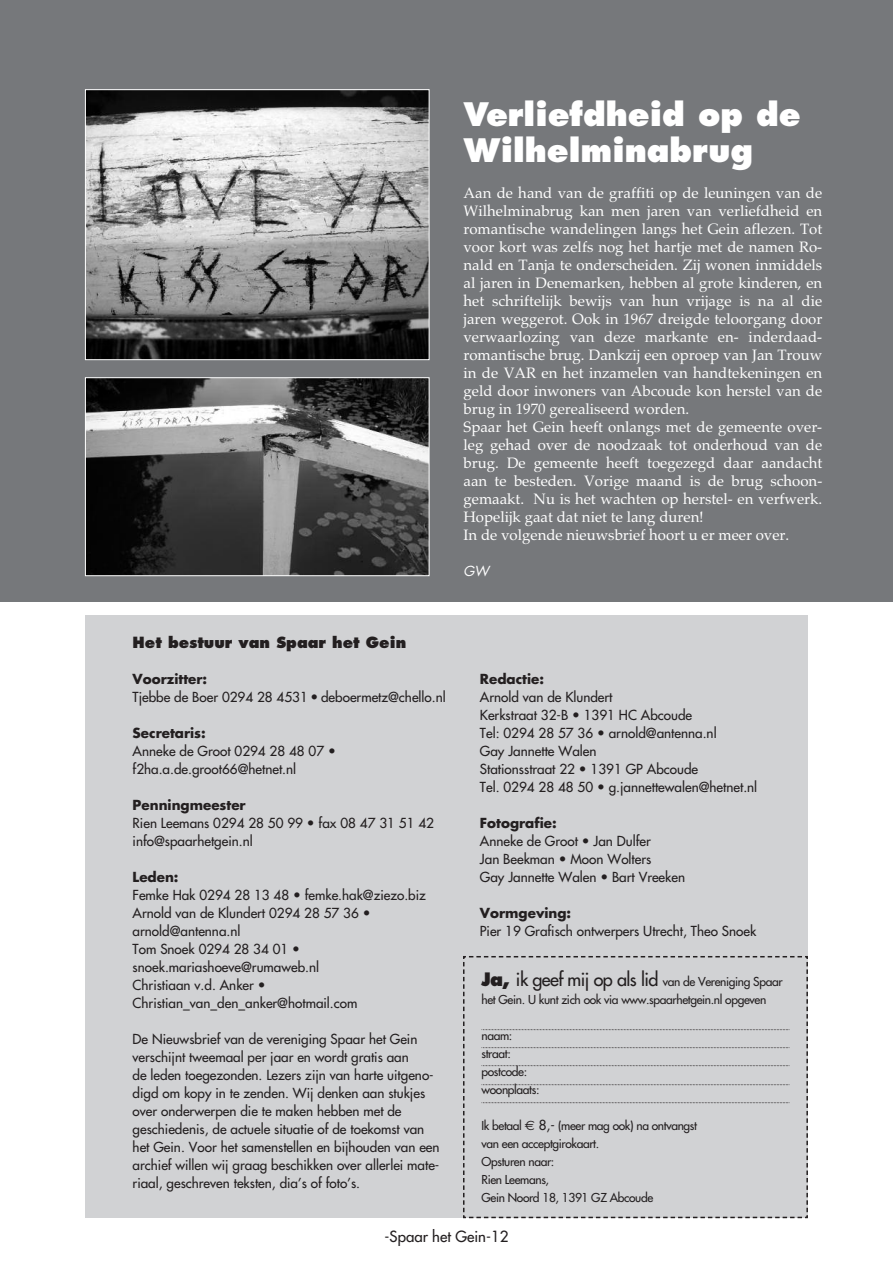
<style>
.page{position:relative;width:893px;height:1263px;background:#fff}
.page>*{position:absolute;margin:0;border:0;box-sizing:border-box;transform-origin:0 0}
.t1{font:800 31.5px/36px "Futura";color:#fff}
.t2{font:15px/18px "Palatino";color:#fff}
.t3{font:800 15px "Futura";color:#231f20}
.t4{font:15px "Futura";color:#231f20}
.t5{font:13.5px/18px "Futura";color:#231f20}
.t6{font:700 13.5px "Futura";color:#231f20}
.t7{font:italic 13.5px "Futura";color:#fff}
.t8{font:12px/18px "Futura";letter-spacing:-.03em;color:#231f20}
.s1{font-weight:800;font-size:18px}
.s2{font-size:18px}
.s3{font-family:"Euro Sans";font-size:13.5px}
.s4{font-size:13.5px}
</style>
<div class="page">
<div style="left:85px;top:615px;width:723px;height:603px;background:#d1d2d4"></div>
<div style="left:0;top:0;width:893px;height:602px;background:#76787b"></div>
<img style="left:87px;top:91px;width:340px;height:267px">
<div style="left:85px;top:89px;width:344px;height:271px;border:1px solid #fff"></div>
<img style="left:87px;top:379px;width:340px;height:195px">
<div style="left:85px;top:377px;width:344px;height:199px;border:1px solid #fff"></div>
<svg style="left:463px;top:956px;width:345px;height:263px"></svg>
<h1 class="t1" style="left:463px;top:99px;width:339px">Verliefdheid op de<br>Wilhelminabrug</h1>
<p class="t2" style="left:463px;top:184px;width:360px">Aan de hand van de graffiti op de leuningen van de Wilhelminabrug kan men jaren van verliefdheid en romantische wandelingen langs het Gein aflezen. Tot voor kort was zelfs nog het hartje met de namen Ro&shy;nald en Tanja te onderscheiden. Zij wonen inmiddels al jaren in Denemarken, hebben al grote kinderen, en het schriftelijk bewijs van hun vrijage is na al die jaren weggerot. Ook in 1967 dreigde teloorgang door verwaarlozing van deze markante en- inderdaad&shy;romantische brug. Dankzij een oproep van Jan Trouw in de VAR en het inzamelen van handtekeningen en geld door inwoners van Abcoude kon herstel van de brug in 1970 gerealiseerd worden.<br>Spaar het Gein heeft onlangs met de gemeente over&shy;leg gehad over de noodzaak tot onderhoud van de brug. De gemeente heeft toegezegd daar aandacht aan te besteden. Vorige maand is de brug schoon&shy;gemaakt. Nu is het wachten op herstel- en verfwerk.<br>Hopelijk gaat dat niet te lang duren!<br>In de volgende nieuwsbrief hoort u er meer over.</p>
<p class="t7" style="left:463px;top:565px;width:27px">GW</p>
<p class="t3" style="left:133px;top:636px;width:275px">Het bestuur van Spaar het Gein</p>
<p class="t6" style="left:133px;top:673px;width:76px">Voorzitter:</p>
<p class="t5" style="left:133px;top:689px;width:315px">Tjebbe de Boer 0294 28 4531 • deboermetz@chello.nl</p>
<p class="t6" style="left:133px;top:727px;width:75px">Secretaris:</p>
<p class="t5" style="left:133px;top:743px;width:205px">Anneke de Groot 0294 28 48 07 • f2ha.a.de.groot66@hetnet.nl</p>
<p class="t6" style="left:133px;top:799px;width:115px">Penningmeester</p>
<p class="t5" style="left:133px;top:815px;width:303px">Rien Leemans 0294 28 50 99 • fax 08 47 31 51 42 info@spaarhetgein.nl</p>
<p class="t6" style="left:133px;top:871px;width:47px">Leden:</p>
<p class="t5" style="left:133px;top:887px;width:295px">Femke Hak 0294 28 13 48 • femke.hak@ziezo.biz<br>Arnold van de Klundert 0294 28 57 36 • arnold@antenna.nl<br>Tom Snoek 0294 28 34 01 • snoek.mariashoeve@rumaweb.nl<br>Christiaan v.d. Anker •<br>Christian_van_den_anker@hotmail.com</p>
<p class="t5" style="left:133px;top:1031px;width:308px">De Nieuwsbrief van de vereniging Spaar het Gein verschijnt tweemaal per jaar en wordt gratis aan<br>de leden toegezonden. Lezers zijn van harte uitgeno&shy;digd om kopy in te zenden. Wij denken aan stukjes over onderwerpen die te maken hebben met de geschiedenis, de actuele situatie of de toekomst van het Gein. Voor het samenstellen en bijhouden van een archief willen wij graag beschikken over allerlei mate&shy;riaal, geschreven teksten, dia’s of foto’s.</p>
<p class="t6" style="left:480px;top:673px;width:66px">Redactie:</p>
<p class="t5" style="left:480px;top:689px;width:279px">Arnold van de Klundert<br>Kerkstraat 32-B • 1391 HC Abcoude<br>Tel: 0294 28 57 36 • arnold@antenna.nl<br>Gay Jannette Walen<br>Stationsstraat 22 • 1391 GP Abcoude<br>Tel. 0294 28 48 50 • g.jannettewalen@hetnet.nl</p>
<p class="t6" style="left:480px;top:817px;width:78px">Fotografie:</p>
<p class="t5" style="left:480px;top:833px;width:207px">Anneke de Groot • Jan Dulfer<br>Jan Beekman • Moon Wolters<br>Gay Jannette Walen • Bart Vreeken</p>
<p class="t6" style="left:480px;top:907px;width:93px">Vormgeving:</p>
<p class="t5" style="left:480px;top:923px;width:278px">Pier 19 Grafisch ontwerpers Utrecht, Theo Snoek</p>
<p class="t8" style="left:481px;top:973px;width:303px"><span class="s1">Ja,</span> <span class="s2">ik geef mij op als lid</span> van de Vereniging Spaar het Gein. U kunt zich ook via www.spaarhetgein.nl opgeven</p>
<p class="t8" style="left:481px;top:1027px;width:60px">naam: straat: postcode: woonplaats:</p>
<p class="t8" style="left:481px;top:1117px;width:217px">Ik betaal <span class="s3">€</span> <span class="s4">8,-</span> (meer mag ook) na ontvangst van een acceptgirokaart.<br>Opsturen naar:<br>Rien Leemans,<br>Gein Noord 18, 1391 GZ Abcoude</p>
<p class="t4" style="left:385px;top:1229px;width:125px">-Spaar het Gein-12</p>
</div>
